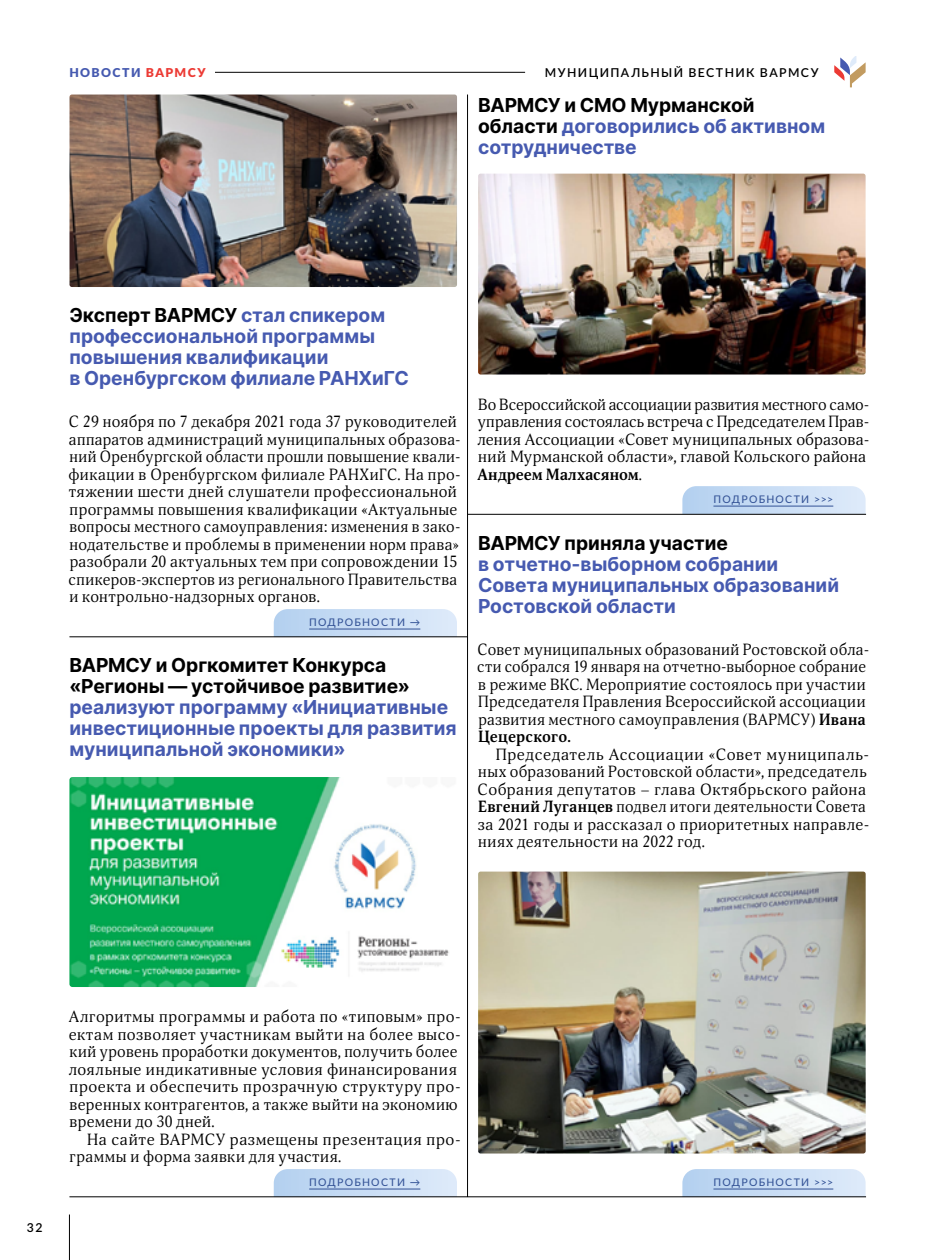
<style>
.page{position:relative;width:945px;height:1260px;background:#fff}
.page>*{position:absolute;margin:0;border:0;box-sizing:border-box;transform-origin:0 0}
.t1{font:700 19.25px/21px "Inter";color:#465ab0}
.t2{font:700 19.25px/21px "Inter";letter-spacing:-.005em;color:#000}
.t3{font:15.75px/17.5px "Orbi";letter-spacing:.025em;color:#000}
.t4{font:15.75px/17.5px "Orbi";letter-spacing:.005em;color:#000}
.t5{font:600 12.25px "Lato";letter-spacing:.11em;color:#000}
.t6{font:900 12.25px "Lato";letter-spacing:.11em;color:#465ab0}
.t7{font:500 10.5px "Lato";letter-spacing:.115em;color:#355497}
.s1{color:#ec3a34}
.s2{color:#000}
.s3{font-weight:700}
</style>
<div class="page">
<hr style="left:69px;top:72px;width:456px;height:1px;background:#000">
<svg style="left:834px;top:56px;width:32px;height:31px"></svg>
<hr style="left:69px;top:1215px;width:1px;height:45px;background:#000">
<div style="left:70px;top:60px;width:145px;height:35px;background:#fff"></div>
<img style="left:70px;top:95px;width:387px;height:192px">
<img style="left:69px;top:777px;width:380px;height:210px">
<img style="left:478px;top:872px;width:388px;height:282px">
<img style="left:478px;top:174px;width:388px;height:201px">
<svg style="left:274px;top:1169px;width:183px;height:28px;background:#c3d6ed"></svg>
<hr style="left:309px;top:1189px;width:111px;height:1px;background:#355497">
<svg style="left:274px;top:609px;width:183px;height:28px;background:#c3d6ed"></svg>
<hr style="left:309px;top:629px;width:111px;height:1px;background:#355497">
<svg style="left:682px;top:486px;width:184px;height:28px;background:#c7dbf2"></svg>
<hr style="left:713px;top:506px;width:120px;height:1px;background:#355497">
<svg style="left:682px;top:1169px;width:184px;height:28px;background:#c3d6ed"></svg>
<hr style="left:713px;top:1189px;width:120px;height:1px;background:#355497">
<hr style="left:69px;top:637px;width:399px;height:1px;background:#000">
<hr style="left:468px;top:514px;width:398px;height:1px;background:#000">
<hr style="left:69px;top:1197px;width:797px;height:1px;background:#000">
<hr style="left:467px;top:95px;width:1px;height:1102px;background:#000">
<p class="t6" style="left:70px;top:63px;width:137px">НОВОСТИ <span class="s1">ВАРМСУ</span></p>
<p class="t5" style="left:545px;top:64px;width:275px">МУНИЦИПАЛЬНЫЙ ВЕСТНИК ВАРМСУ</p>
<p class="t1" style="left:478px;top:94px;width:349px"><span class="s2">ВАРМСУ и СМО Мурманской области</span> договорились об активном сотрудничестве</p>
<p class="t1" style="left:69px;top:304px;width:341px"><span class="s2">Эксперт ВАРМСУ</span> стал спикером профессиональной программы повышения квалификации<br>в Оренбургском филиале РАНХиГС</p>
<p class="t3" style="left:69px;top:413px;width:393px">С 29 ноября по 7 декабря 2021 года 37 руководителей аппаратов администраций муниципальных образова&shy;ний Оренбургской области прошли повышение квали&shy;фикации в Оренбургском филиале РАНХиГС. На про&shy;тяжении шести дней слушатели профессиональной программы повышения квалификации «Актуальные вопросы местного самоуправления: изменения в зако&shy;нодательстве и проблемы в применении норм права» разобрали 20 актуальных тем при сопровождении 15 спикеров-экспертов из регионального Правительства и контрольно-надзорных органов.</p>
<p class="t7" style="left:309px;top:614px;width:113px">ПОДРОБНОСТИ →</p>
<p class="t2" style="left:69px;top:654px;width:342px">ВАРМСУ и Оргкомитет Конкурса «Регионы — устойчивое развитие»</p>
<p class="t1" style="left:69px;top:696px;width:389px">реализуют программу «Инициативные инвестиционные проекты для развития муниципальной экономики»</p>
<p class="t4" style="left:477px;top:395px;width:393px">Во Всероссийской ассоциации развития местного само&shy;управления состоялась встреча с Председателем Прав&shy;ления Ассоциации «Совет муниципальных образова&shy;ний Мурманской области», главой Кольского района <span class="s3">Андреем Малхасяном</span>.</p>
<p class="t7" style="left:713px;top:491px;width:121px">ПОДРОБНОСТИ &gt;&gt;&gt;</p>
<p class="t2" style="left:478px;top:532px;width:251px">ВАРМСУ приняла участие</p>
<p class="t1" style="left:478px;top:553px;width:363px">в отчетно-выборном собрании<br>Совета муниципальных образований<br>Ростовской области</p>
<p class="t3" style="left:477px;top:640px;width:393px">Совет муниципальных образований Ростовской обла&shy;сти собрался 19 января на отчетно-выборное собрание в режиме ВКС. Мероприятие состоялось при участии Председателя Правления Всероссийской ассоциации развития местного самоуправления (ВАРМСУ) <span class="s3">Ивана Цецерского.</span></p>
<p class="t3" style="left:478px;top:745px;width:393px;text-indent:18px">Председатель Ассоциации «Совет муниципаль&shy;ных образований Ростовской области», председатель Собрания депутатов – глава Октябрьского района <span class="s3">Евгений Луганцев</span> подвел итоги деятельности Совета за 2021 годы и рассказал о приоритетных направле&shy;ниях деятельности на 2022 год.</p>
<p class="t5" style="left:27px;top:1219px;width:17px">32</p>
<p class="t3" style="left:69px;top:1008px;width:393px">Алгоритмы программы и работа по «типовым» про&shy;ектам позволяет участникам выйти на более высо&shy;кий уровень проработки документов, получить более лояльные индикативные условия финансирования проекта и обеспечить прозрачную структуру про&shy;веренных контрагентов, а также выйти на экономию времени до 30 дней.</p>
<p class="t3" style="left:70px;top:1130px;width:393px;text-indent:18px">На сайте ВАРМСУ размещены презентация про&shy;граммы и форма заявки для участия.</p>
<p class="t7" style="left:309px;top:1174px;width:113px">ПОДРОБНОСТИ →</p>
<p class="t7" style="left:713px;top:1174px;width:121px">ПОДРОБНОСТИ &gt;&gt;&gt;</p>
</div>
